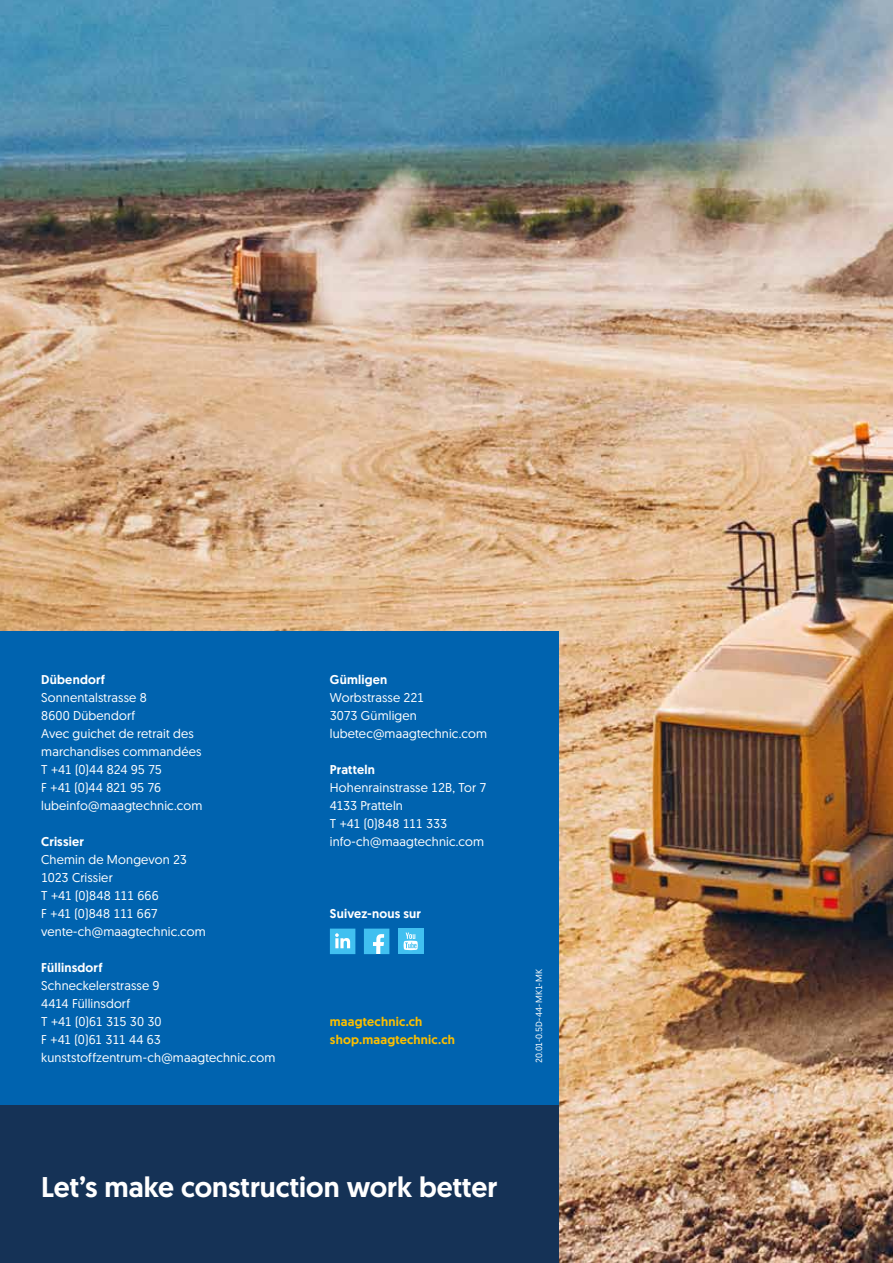
<style>
.page{position:relative;width:893px;height:1263px;background:#fff}
.page>*{position:absolute;margin:0;border:0;box-sizing:border-box;transform-origin:0 0}
.t1{font:500 28.5px "Geomanist Word";color:#fff}
.t2{font:12.75px/18px "Geomanist Word";letter-spacing:.01em;color:#fff}
.t3{font:500 12.75px "Geomanist Word";letter-spacing:.015em;color:#fff}
.t4{font:500 12.75px/18px "Geomanist Word";letter-spacing:.015em;color:#fcbf00}
.t5{font:9px "Geomanist Word";letter-spacing:.015em;color:#fff}
</style>
<div class="page">
<img style="left:0;top:0;width:893px;height:1263px">
<div style="left:0;top:631px;width:558px;height:474px;background:#0063af"></div>
<div style="left:0;top:1105px;width:558px;height:158px;background:#153256"></div>
<div style="left:398px;top:928px;width:25px;height:26px;background:#41c0f0"></div>
<svg style="left:404px;top:932px;width:14px;height:18px"></svg>
<svg style="left:364px;top:928px;width:25px;height:26px"></svg>
<svg style="left:330px;top:928px;width:25px;height:26px"></svg>
<p class="t3" style="left:41px;top:671px;width:65px">Dübendorf</p>
<p class="t2" style="left:41px;top:688px;width:163px">Sonnentalstrasse 8<br>8600 Dübendorf<br>Avec guichet de retrait des marchandises commandées<br>T +41 (0)44 824 95 75<br>F +41 (0)44 821 95 76 lubeinfo@maagtechnic.com</p>
<p class="t3" style="left:41px;top:833px;width:44px">Crissier</p>
<p class="t2" style="left:41px;top:850px;width:166px">Chemin de Mongevon 23<br>1023 Crissier<br>T +41 (0)848 111 666<br>F +41 (0)848 111 667 vente-ch@maagtechnic.com</p>
<p class="t3" style="left:41px;top:959px;width:63px">Füllinsdorf</p>
<p class="t2" style="left:41px;top:976px;width:236px">Schneckelerstrasse 9<br>4414 Füllinsdorf<br>T +41 (0)61 315 30 30<br>F +41 (0)61 311 44 63 kunststoffzentrum-ch@maagtechnic.com</p>
<p class="t3" style="left:330px;top:671px;width:59px">Gümligen</p>
<p class="t2" style="left:330px;top:688px;width:159px">Worbstrasse 221<br>3073 Gümligen lubetec@maagtechnic.com</p>
<p class="t3" style="left:330px;top:761px;width:47px">Pratteln</p>
<p class="t2" style="left:330px;top:778px;width:158px">Hohenrainstrasse 12B, Tor 7<br>4133 Pratteln<br>T +41 (0)848 111 333 info-ch@maagtechnic.com</p>
<p class="t3" style="left:330px;top:905px;width:93px">Suivez-nous sur</p>
<p class="t4" style="left:330px;top:1012px;width:127px">maagtechnic.ch shop.maagtechnic.ch</p>
<p class="t5" style="left:533px;top:1063px;width:95px;rotate:-90deg">20.01-0.5D-44-MK1-MK</p>
<h1 class="t1" style="left:41px;top:1168px;width:458px">Let’s make construction work better</h1>
</div>
